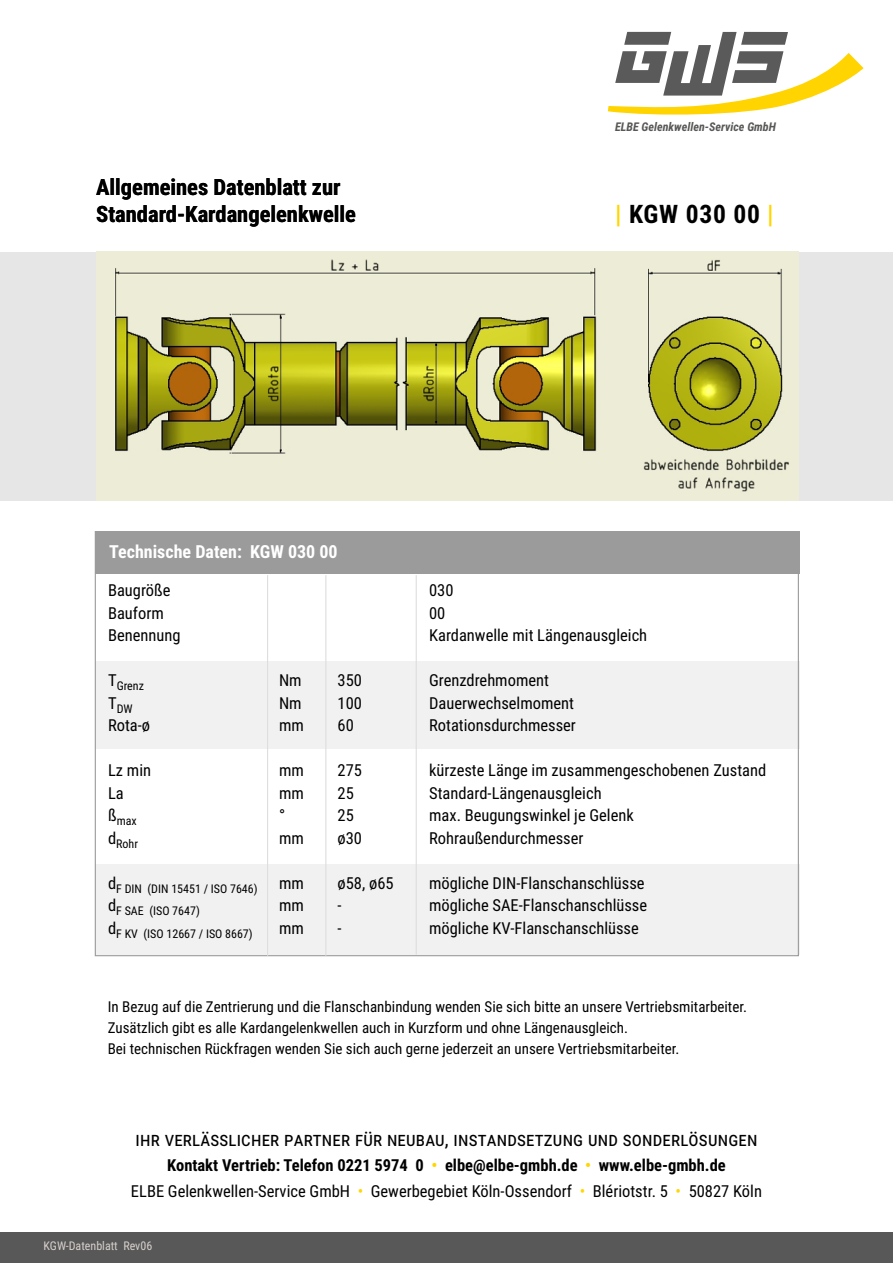
<style>
.page{position:relative;width:893px;height:1263px;background:#fff}
.page>*{position:absolute;margin:0;border:0;box-sizing:border-box;transform-origin:0 0}
.t1{font:700 25.5px "Roboto Condensed";letter-spacing:.03em;color:#000}
.t2{font:700 22.5px/27px "Roboto Condensed";color:#000}
.t3{font:19.5px "Roboto Condensed";letter-spacing:.01em;color:#000}
.t4{font:700 18px "Roboto Condensed";color:#fff}
.t5{font:16.5px/25.5px "Roboto Condensed";color:#000;text-align:center}
.t6{font:15px/21px "Roboto Condensed";color:#000}
.t7{font:12px "Roboto Condensed";color:#000}
.t8{font:italic 700 12px "Roboto Condensed";color:#575756}
.t9{font:12px "Roboto Condensed";color:#d7d0cd}
.s1{color:#ffd600}
.s2{font-weight:700}
.s3{font-weight:700;color:#ffd600}
</style>
<div class="page">
<div style="left:0;top:1232px;width:893px;height:31px;background:#585858"></div>
<div style="left:0;top:252px;width:893px;height:249px;background:#e6e6e6"></div>
<svg style="left:608px;top:32px;width:256px;height:83px"></svg>
<div style="left:95px;top:661px;width:704px;height:87px;background:#f2f1f2"></div>
<div style="left:95px;top:864px;width:704px;height:91px;background:#f2f1f2"></div>
<div style="left:95px;top:531px;width:704px;height:43px;background:#9b9b9b"></div>
<img style="left:96px;top:252px;width:702px;height:249px">
<hr style="left:416px;top:575px;width:1px;height:380px;background:#dedede">
<hr style="left:267px;top:575px;width:1px;height:381px;background:#dedede">
<hr style="left:325px;top:575px;width:1px;height:381px;background:#dedede">
<h2 class="t2" style="left:96px;top:173px;width:261px">Allgemeines Datenblatt zur<br>Standard-Kardangelenkwelle</h2>
<p class="t8" style="left:615px;top:119px;width:162px">ELBE Gelenkwellen-Service GmbH</p>
<h1 class="t1" style="left:615px;top:196px;width:160px"><span class="s1">|</span> KGW 030 00 <span class="s1">|</span></h1>
<p class="t4" style="left:109px;top:539px;width:230px">Technische Daten: KGW 030 00</p>
<p class="t5" style="left:108px;top:577px;width:64px">Baugröße</p>
<p class="t5" style="left:429px;top:577px;width:26px">030</p>
<p class="t5" style="left:108px;top:600px;width:57px">Bauform</p>
<p class="t5" style="left:429px;top:600px;width:18px">00</p>
<p class="t5" style="left:108px;top:622px;width:74px">Benennung</p>
<p class="t5" style="left:429px;top:622px;width:220px">Kardanwelle mit Längenausgleich</p>
<p class="t7" style="left:108px;top:678px;width:37px"><sup>T</sup>Grenz</p>
<p class="t5" style="left:279px;top:667px;width:24px">Nm</p>
<p class="t5" style="left:338px;top:667px;width:26px">350</p>
<p class="t5" style="left:429px;top:667px;width:121px">Grenzdrehmoment</p>
<p class="t7" style="left:108px;top:700px;width:26px"><sup>T</sup>DW</p>
<p class="t5" style="left:279px;top:690px;width:24px">Nm</p>
<p class="t5" style="left:338px;top:690px;width:26px">100</p>
<p class="t5" style="left:429px;top:690px;width:146px">Dauerwechselmoment</p>
<p class="t5" style="left:108px;top:712px;width:44px">Rota-ø</p>
<p class="t5" style="left:279px;top:712px;width:26px">mm</p>
<p class="t5" style="left:338px;top:712px;width:18px">60</p>
<p class="t5" style="left:429px;top:712px;width:148px">Rotationsdurchmesser</p>
<p class="t5" style="left:108px;top:757px;width:45px">Lz min</p>
<p class="t5" style="left:279px;top:757px;width:26px">mm</p>
<p class="t5" style="left:338px;top:757px;width:26px">275</p>
<p class="t5" style="left:429px;top:757px;width:339px">kürzeste Länge im zusammengeschobenen Zustand</p>
<p class="t5" style="left:108px;top:780px;width:17px">La</p>
<p class="t5" style="left:279px;top:780px;width:26px">mm</p>
<p class="t5" style="left:338px;top:780px;width:18px">25</p>
<p class="t5" style="left:429px;top:780px;width:174px">Standard-Längenausgleich</p>
<p class="t7" style="left:108px;top:813px;width:30px"><sup>ß</sup>max</p>
<p class="t5" style="left:279px;top:802px;width:8px">°</p>
<p class="t5" style="left:338px;top:802px;width:18px">25</p>
<p class="t5" style="left:429px;top:802px;width:206px">max. Beugungswinkel je Gelenk</p>
<p class="t7" style="left:108px;top:835px;width:32px"><sup>d</sup>Rohr</p>
<p class="t5" style="left:279px;top:825px;width:26px">mm</p>
<p class="t5" style="left:338px;top:825px;width:26px">ø30</p>
<p class="t5" style="left:429px;top:825px;width:156px">Rohraußendurchmesser</p>
<p class="t7" style="left:108px;top:880px;width:151px"><sup>d</sup>F DIN (DIN 15451 / ISO 7646)</p>
<p class="t5" style="left:279px;top:870px;width:26px">mm</p>
<p class="t5" style="left:338px;top:870px;width:58px">ø58, ø65</p>
<p class="t5" style="left:429px;top:870px;width:217px">mögliche DIN-Flanschanschlüsse</p>
<p class="t7" style="left:108px;top:903px;width:93px"><sup>d</sup>F SAE (ISO 7647)</p>
<p class="t5" style="left:279px;top:892px;width:26px">mm</p>
<p class="t5" style="left:338px;top:892px;width:6px">-</p>
<p class="t5" style="left:429px;top:892px;width:220px">mögliche SAE-Flanschanschlüsse</p>
<p class="t7" style="left:108px;top:925px;width:146px"><sup>d</sup>F KV (ISO 12667 / ISO 8667)</p>
<p class="t5" style="left:279px;top:915px;width:26px">mm</p>
<p class="t5" style="left:338px;top:915px;width:6px">-</p>
<p class="t5" style="left:429px;top:915px;width:211px">mögliche KV-Flanschanschlüsse</p>
<p class="t6" style="left:108px;top:995px;width:641px">In Bezug auf die Zentrierung und die Flanschanbindung wenden Sie sich bitte an unsere Vertriebsmitarbeiter.<br>Zusätzlich gibt es alle Kardangelenkwellen auch in Kurzform und ohne Längenausgleich.<br>Bei technischen Rückfragen wenden Sie sich auch gerne jederzeit an unsere Vertriebsmitarbeiter.</p>
<p class="t3" style="left:136px;top:1125px;width:623px">ihr verlässlicher partner für neubau, instandsetzung und sonderlösungen</p>
<p class="t5" style="left:131px;top:1152px;width:632px"><span class="s2">Kontakt Vertrieb: Telefon 0221 5974 0</span> <span class="s3">•</span> <span class="s2">elbe@elbe-gmbh.de</span> <span class="s3">•</span> <span class="s2">www.elbe-gmbh.de<br></span>ELBE Gelenkwellen-Service GmbH <span class="s1">•</span> Gewerbegebiet Köln-Ossendorf <span class="s1">•</span> Blériotstr. 5 <span class="s1">•</span> 50827 Köln</p>
<p class="t9" style="left:44px;top:1237px;width:110px">KGW-Datenblatt Rev06</p>
</div>
